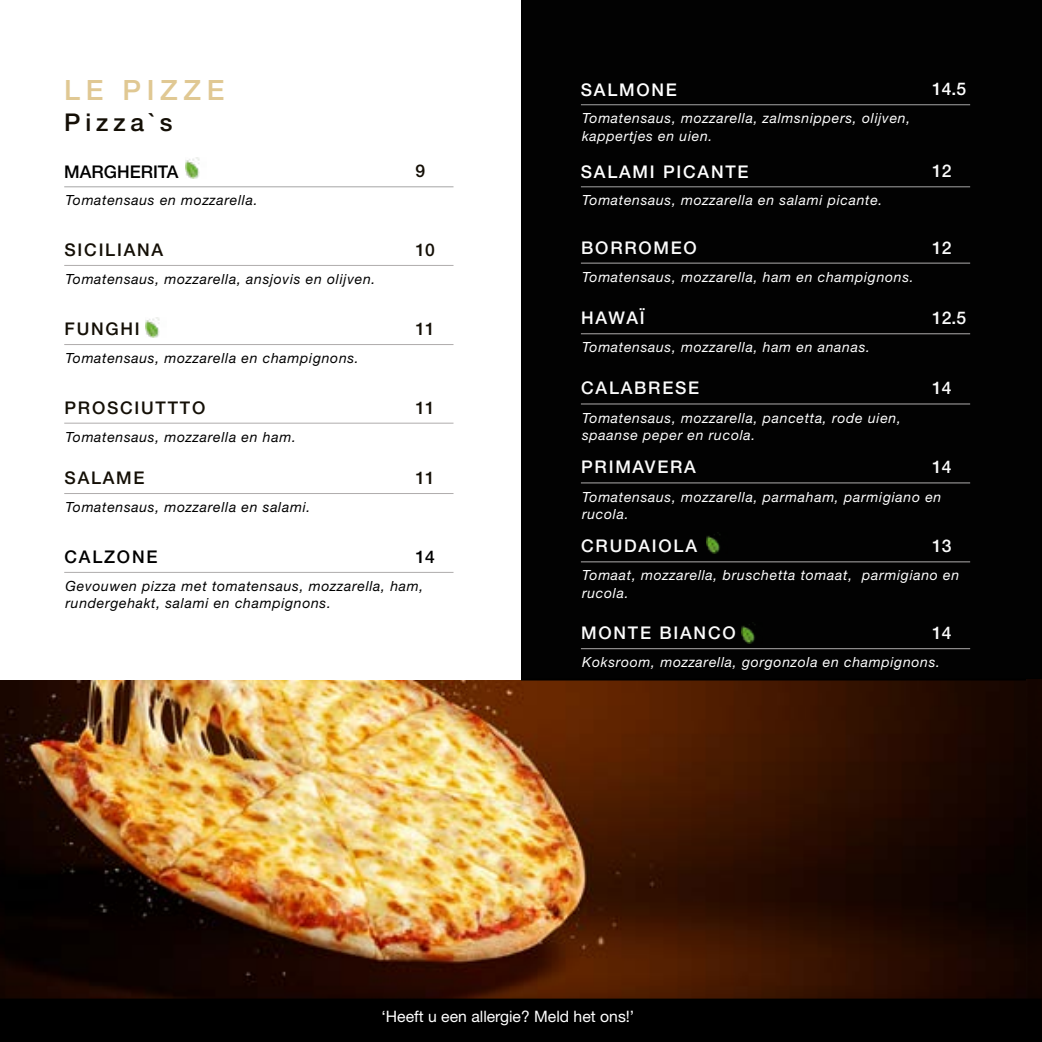
<style>
.page{position:relative;width:1042px;height:1042px;background:#fff}
.page>*{position:absolute;margin:0;border:0;box-sizing:border-box;transform-origin:0 0}
.t1{font:500 28px "Helvetica Neue LT Std";letter-spacing:.2em;color:#e0c893}
.t2{font:500 24.5px "Helvetica Neue LT Std";letter-spacing:.2em;color:#140f06}
.t3{font:500 17.5px "Helvetica Neue LT Std";letter-spacing:.1em;color:#fbfbfb}
.t4{font:500 17.5px "Helvetica Neue LT Std";letter-spacing:.1em;color:#140f06}
.t5{font:500 17.5px "Helvetica Neue LT Std";letter-spacing:.1em;color:#fff}
.t6{font:500 17.5px "Helvetica Neue LT Std";color:#000}
.t7{font:500 17.5px "Helvetica Neue LT Std";letter-spacing:.1em;color:#000}
.t8{font:15.75px "Helvetica Neue";color:#fff}
.t9{font:italic 14px/17.5px "Helvetica Neue LT Std";letter-spacing:.05em;color:#fff}
.t10{font:italic 14px/17.5px "Helvetica Neue LT Std";letter-spacing:.05em;color:#000}
</style>
<div class="page">
<img style="left:0;top:680px;width:1026px;height:318px">
<div style="left:521px;top:0;width:520px;height:680px;background:#020202"></div>
<hr style="left:64px;top:186px;width:389px;height:1px;background:#a5a5a5">
<hr style="left:64px;top:265px;width:389px;height:1px;background:#afacac">
<hr style="left:64px;top:344px;width:389px;height:1px;background:#afacac">
<hr style="left:64px;top:423px;width:389px;height:1px;background:#afacac">
<hr style="left:581px;top:186px;width:389px;height:1px;background:#a5a5a5">
<hr style="left:581px;top:263px;width:389px;height:1px;background:#afacac">
<hr style="left:581px;top:333px;width:389px;height:1px;background:#afacac">
<hr style="left:64px;top:572px;width:389px;height:1px;background:#afacac">
<hr style="left:64px;top:493px;width:389px;height:1px;background:#afacac">
<hr style="left:581px;top:404px;width:389px;height:1px;background:#afacac">
<hr style="left:581px;top:482px;width:389px;height:1px;background:#afacac">
<img style="left:186px;top:157px;width:14px;height:21px">
<img style="left:146px;top:317px;width:14px;height:21px">
<hr style="left:581px;top:561px;width:389px;height:1px;background:#afacac">
<img style="left:707px;top:533px;width:20px;height:20px">
<hr style="left:581px;top:648px;width:389px;height:1px;background:#afacac">
<img style="left:741px;top:622px;width:21px;height:21px">
<img style="left:1026px;top:679px;width:15px;height:319px">
<hr style="left:581px;top:104px;width:389px;height:1px;background:#a5a5a5">
<svg style="left:1041px;top:0;width:1px;height:1042px"></svg>
<svg style="left:0;top:998px;width:1041px;height:44px;background:#0c0300"></svg>
<div style="left:0;top:1000px;width:1040px;height:42px;background:#000"></div>
<h1 class="t1" style="left:64px;top:73px;width:162px">LE PIZZE</h1>
<h2 class="t2" style="left:64px;top:108px;width:110px">Pizza`s</h2>
<p class="t6" style="left:64px;top:161px;width:116px">MARGHERITA</p>
<p class="t4" style="left:415px;top:161px;width:11px">9</p>
<p class="t10" style="left:65px;top:191px;width:194px">Tomatensaus en mozzarella.</p>
<p class="t4" style="left:65px;top:239px;width:100px">SICILIANA</p>
<p class="t10" style="left:65px;top:270px;width:311px">Tomatensaus, mozzarella, ansjovis en olijven.</p>
<p class="t4" style="left:415px;top:239px;width:21px">10</p>
<p class="t4" style="left:65px;top:318px;width:77px">FUNGHI</p>
<p class="t10" style="left:65px;top:349px;width:295px">Tomatensaus, mozzarella en champignons.</p>
<p class="t4" style="left:65px;top:397px;width:142px">PROSCIUTTTO</p>
<p class="t10" style="left:65px;top:428px;width:232px">Tomatensaus, mozzarella en ham.</p>
<p class="t4" style="left:65px;top:467px;width:82px">SALAME</p>
<p class="t10" style="left:65px;top:498px;width:246px">Tomatensaus, mozzarella en salami.</p>
<p class="t4" style="left:415px;top:318px;width:21px">11</p>
<p class="t4" style="left:415px;top:397px;width:21px">11</p>
<p class="t4" style="left:415px;top:467px;width:21px">11</p>
<p class="t7" style="left:65px;top:546px;width:94px">CALZONE</p>
<p class="t10" style="left:65px;top:577px;width:359px">Gevouwen pizza met tomatensaus, mozzarella, ham, rundergehakt, salami en champignons.</p>
<p class="t6" style="left:415px;top:546px;width:21px">14</p>
<p class="t5" style="left:581px;top:79px;width:98px">SALMONE</p>
<p class="t5" style="left:932px;top:79px;width:36px">14.5</p>
<p class="t9" style="left:582px;top:109px;width:330px">Tomatensaus, mozzarella, zalmsnippers, olijven, kappertjes en uien.</p>
<p class="t5" style="left:581px;top:161px;width:169px">SALAMI PICANTE</p>
<p class="t3" style="left:932px;top:161px;width:21px">12</p>
<p class="t9" style="left:582px;top:191px;width:302px">Tomatensaus, mozzarella en salami picante.</p>
<p class="t3" style="left:581px;top:237px;width:117px">BORROMEO</p>
<p class="t9" style="left:582px;top:268px;width:333px">Tomatensaus, mozzarella, ham en champignons.</p>
<p class="t3" style="left:932px;top:237px;width:21px">12</p>
<p class="t3" style="left:581px;top:308px;width:65px">HAWAÏ</p>
<p class="t9" style="left:582px;top:338px;width:289px">Tomatensaus, mozzarella, ham en ananas.</p>
<p class="t3" style="left:581px;top:378px;width:120px">CALABRESE</p>
<p class="t9" style="left:582px;top:409px;width:320px">Tomatensaus, mozzarella, pancetta, rode uien, spaanse peper en rucola.</p>
<p class="t3" style="left:932px;top:308px;width:36px">12.5</p>
<p class="t3" style="left:932px;top:378px;width:21px">14</p>
<p class="t3" style="left:581px;top:457px;width:116px">PRIMAVERA</p>
<p class="t9" style="left:582px;top:487px;width:361px">Tomatensaus, mozzarella, parmaham, parmigiano en rucola.</p>
<p class="t3" style="left:932px;top:457px;width:21px">14</p>
<p class="t3" style="left:581px;top:536px;width:117px">CRUDAIOLA</p>
<p class="t9" style="left:582px;top:566px;width:379px">Tomaat, mozzarella, bruschetta tomaat, parmigiano en rucola.</p>
<p class="t3" style="left:932px;top:536px;width:21px">13</p>
<p class="t3" style="left:581px;top:622px;width:156px">MONTE BIANCO</p>
<p class="t9" style="left:582px;top:653px;width:359px">Koksroom, mozzarella, gorgonzola en champignons.</p>
<p class="t3" style="left:932px;top:622px;width:21px">14</p>
<p class="t8" style="left:381px;top:1007px;width:254px">‘Heeft u een allergie? Meld het ons!’</p>
</div>
